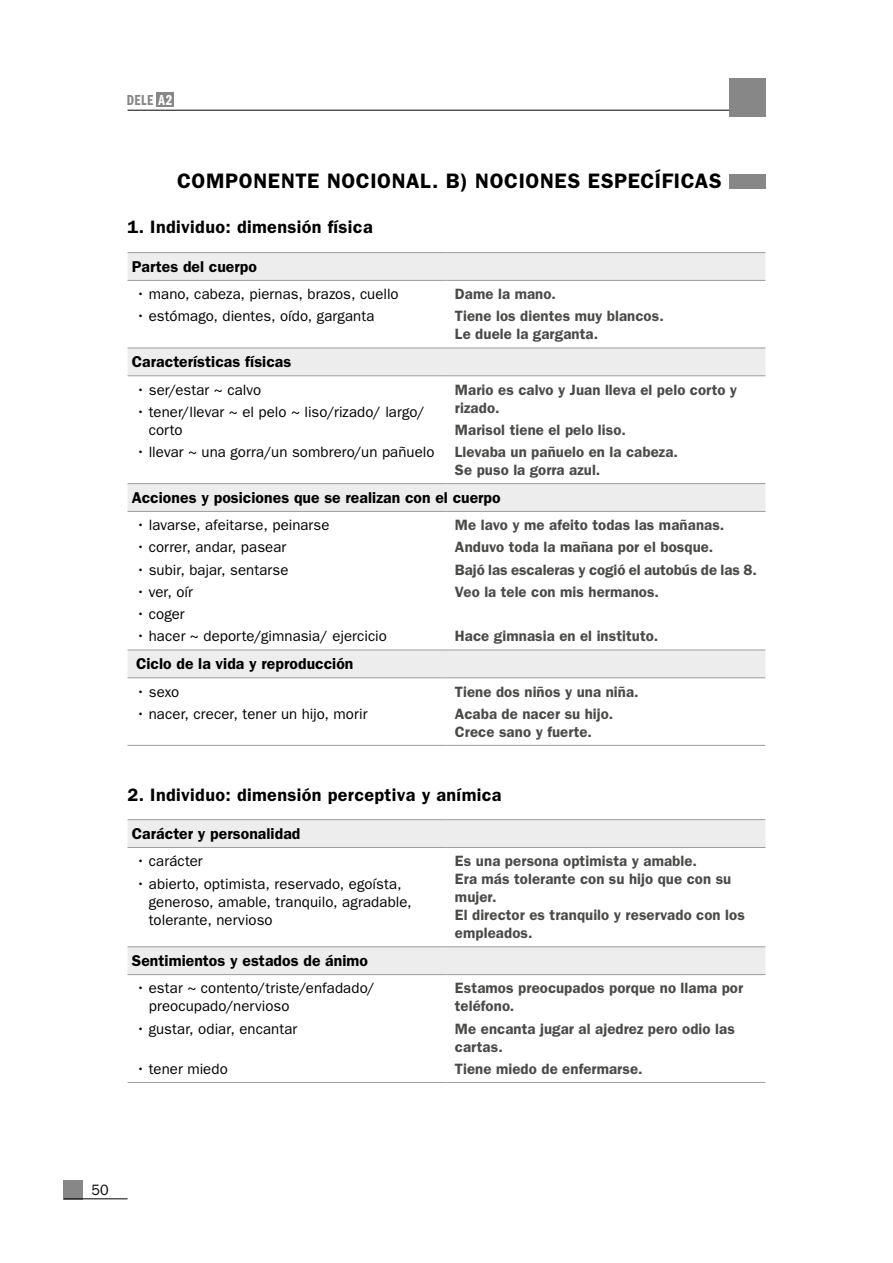
<style>
.page{position:relative;width:893px;height:1263px;background:#fff}
.page>*{position:absolute;margin:0;border:0;box-sizing:border-box;transform-origin:0 0}
.t1{font:600 21px "ITC Franklin Gothic Std";letter-spacing:.03em;color:#000}
.t2{font:600 18px "ITC Franklin Gothic Std";letter-spacing:.02em;color:#000}
.t3{font:600 15.75px "ITC Franklin Gothic Std";letter-spacing:.005em;color:#000}
.t4{font:600 15px/18px "ITC Franklin Gothic Std";letter-spacing:.005em;color:#4a4a49}
.t5{font:15px/18px "ITC Franklin Gothic Std";letter-spacing:.005em;color:#000}
.t6{font:15px "ITC Franklin Gothic Std Dm Cp";letter-spacing:.03em;color:#878787}
.t7{font:15px "ITC Franklin Gothic Std";letter-spacing:.005em;color:#000;scale:.95 1}
.s1{color:#fff}
</style>
<div class="page">
<div style="left:64px;top:1180px;width:19px;height:19px;background:#878787"></div>
<hr style="left:64px;top:1198px;width:64px;height:1px;background:#000">
<hr style="left:128px;top:110px;width:637px;height:1px;background:#000">
<div style="left:729px;top:78px;width:36px;height:39px;background:#878787"></div>
<div style="left:157px;top:92px;width:17px;height:15px;background:#878787"></div>
<div style="left:729px;top:174px;width:36px;height:14px;background:#878787"></div>
<svg style="left:128px;top:253px;width:637px;height:424px"></svg>
<hr style="left:128px;top:252px;width:318px;height:1px;background:#9d9d9c">
<hr style="left:446px;top:252px;width:319px;height:1px;background:#9d9d9c">
<hr style="left:128px;top:280px;width:318px;height:1px;background:#9d9d9c">
<hr style="left:446px;top:280px;width:319px;height:1px;background:#9d9d9c">
<hr style="left:128px;top:348px;width:318px;height:1px;background:#9d9d9c">
<hr style="left:446px;top:348px;width:319px;height:1px;background:#9d9d9c">
<hr style="left:128px;top:375px;width:318px;height:1px;background:#9d9d9c">
<hr style="left:446px;top:375px;width:319px;height:1px;background:#9d9d9c">
<hr style="left:128px;top:483px;width:318px;height:1px;background:#9d9d9c">
<hr style="left:446px;top:483px;width:319px;height:1px;background:#9d9d9c">
<hr style="left:128px;top:511px;width:318px;height:1px;background:#9d9d9c">
<hr style="left:446px;top:511px;width:319px;height:1px;background:#9d9d9c">
<hr style="left:128px;top:650px;width:318px;height:1px;background:#9d9d9c">
<hr style="left:446px;top:650px;width:319px;height:1px;background:#9d9d9c">
<hr style="left:128px;top:677px;width:318px;height:1px;background:#9d9d9c">
<hr style="left:446px;top:677px;width:319px;height:1px;background:#9d9d9c">
<hr style="left:128px;top:745px;width:318px;height:1px;background:#9d9d9c">
<hr style="left:446px;top:745px;width:319px;height:1px;background:#9d9d9c">
<svg style="left:128px;top:820px;width:637px;height:154px"></svg>
<hr style="left:128px;top:819px;width:318px;height:1px;background:#9d9d9c">
<hr style="left:446px;top:819px;width:319px;height:1px;background:#9d9d9c">
<hr style="left:128px;top:847px;width:318px;height:1px;background:#9d9d9c">
<hr style="left:446px;top:847px;width:319px;height:1px;background:#9d9d9c">
<hr style="left:128px;top:946px;width:318px;height:1px;background:#9d9d9c">
<hr style="left:446px;top:946px;width:319px;height:1px;background:#9d9d9c">
<hr style="left:128px;top:974px;width:318px;height:1px;background:#9d9d9c">
<hr style="left:446px;top:974px;width:319px;height:1px;background:#9d9d9c">
<hr style="left:128px;top:1082px;width:318px;height:1px;background:#9d9d9c">
<hr style="left:446px;top:1082px;width:319px;height:1px;background:#9d9d9c">
<p class="t6" style="left:127px;top:92px;width:47px">DELE <span class="s1">A2</span></p>
<h1 class="t1" style="left:177px;top:169px;width:546px">COMPONENTE NOCIONAL. B) NOCIONES ESPECÍFICAS</h1>
<p class="t2" style="left:128px;top:217px;width:247px">1. Individuo: dimensión física</p>
<p class="t3" style="left:132px;top:257px;width:127px">Partes del cuerpo</p>
<p class="t5" style="left:136px;top:285px;width:264px">• mano, cabeza, piernas, brazos, cuello</p>
<p class="t5" style="left:136px;top:307px;width:240px">• estómago, dientes, oído, garganta</p>
<p class="t4" style="left:455px;top:283px;width:210px;line-height:22.2px">Dame la mano.<br>Tiene los dientes muy blancos.</p>
<p class="t4" style="left:455px;top:325px;width:145px">Le duele la garganta.</p>
<p class="t3" style="left:132px;top:353px;width:161px">Características físicas</p>
<p class="t5" style="left:136px;top:381px;width:127px">• ser/estar ~ calvo</p>
<p class="t5" style="left:149px;top:403px;width:278px;text-indent:-13px">• tener/llevar ~ el pelo ~ liso/rizado/ largo/ corto</p>
<p class="t5" style="left:136px;top:443px;width:300px">• llevar ~ una gorra/un sombrero/un pañuelo</p>
<p class="t4" style="left:455px;top:380px;width:284px">Mario es calvo y Juan lleva el pelo corto y rizado.</p>
<p class="t4" style="left:455px;top:419px;width:225px;line-height:22.2px">Marisol tiene el pelo liso.<br>Llevaba un pañuelo en la cabeza.</p>
<p class="t4" style="left:455px;top:461px;width:147px">Se puso la gorra azul.</p>
<p class="t3" style="left:132px;top:488px;width:370px">Acciones y posiciones que se realizan con el cuerpo</p>
<p class="t5" style="left:136px;top:516px;width:195px">• lavarse, afeitarse, peinarse</p>
<p class="t5" style="left:136px;top:538px;width:152px">• correr, andar, pasear</p>
<p class="t5" style="left:136px;top:561px;width:154px">• subir, bajar, sentarse</p>
<p class="t5" style="left:136px;top:583px;width:58px">• ver, oír</p>
<p class="t5" style="left:136px;top:605px;width:50px">• coger</p>
<p class="t5" style="left:136px;top:627px;width:252px">• hacer ~ deporte/gimnasia/ ejercicio</p>
<p class="t4" style="left:455px;top:514px;width:303px;line-height:22.2px">Me lavo y me afeito todas las mañanas.<br>Anduvo toda la mañana por el bosque.<br>Bajó las escaleras y cogió el autobús de las 8.<br>Veo la tele con mis hermanos.</p>
<p class="t4" style="left:455px;top:627px;width:205px">Hace gimnasia en el instituto.</p>
<p class="t3" style="left:136px;top:655px;width:219px">Ciclo de la vida y reproducción</p>
<p class="t5" style="left:136px;top:683px;width:45px">• sexo</p>
<p class="t5" style="left:136px;top:705px;width:233px">• nacer, crecer, tener un hijo, morir</p>
<p class="t4" style="left:455px;top:680px;width:185px;line-height:22.2px">Tiene dos niños y una niña.<br>Acaba de nacer su hijo.</p>
<p class="t4" style="left:455px;top:723px;width:138px">Crece sano y fuerte.</p>
<p class="t2" style="left:128px;top:784px;width:376px">2. Individuo: dimensión perceptiva y anímica</p>
<p class="t3" style="left:132px;top:824px;width:170px">Carácter y personalidad</p>
<p class="t5" style="left:136px;top:852px;width:68px">• carácter</p>
<p class="t5" style="left:149px;top:874px;width:264px;text-indent:-13px">• abierto, optimista, reservado, egoísta, generoso, amable, tranquilo, agradable, tolerante, nervioso</p>
<p class="t4" style="left:455px;top:852px;width:291px">Es una persona optimista y amable.<br>Era más tolerante con su hijo que con su mujer.<br>El director es tranquilo y reservado con los empleados.</p>
<p class="t3" style="left:132px;top:951px;width:238px">Sentimientos y estados de ánimo</p>
<p class="t5" style="left:149px;top:979px;width:228px;text-indent:-13px">• estar ~ contento/triste/enfadado/ preocupado/nervioso</p>
<p class="t5" style="left:136px;top:1020px;width:163px">• gustar, odiar, encantar</p>
<p class="t5" style="left:136px;top:1060px;width:93px">• tener miedo</p>
<p class="t4" style="left:455px;top:979px;width:290px">Estamos preocupados porque no llama por teléfono.</p>
<p class="t4" style="left:455px;top:1019px;width:281px">Me encanta jugar al ajedrez pero odio las cartas.</p>
<p class="t4" style="left:455px;top:1060px;width:189px">Tiene miedo de enfermarse.</p>
<p class="t7" style="left:91px;top:1181px;width:20px">50</p>
</div>
